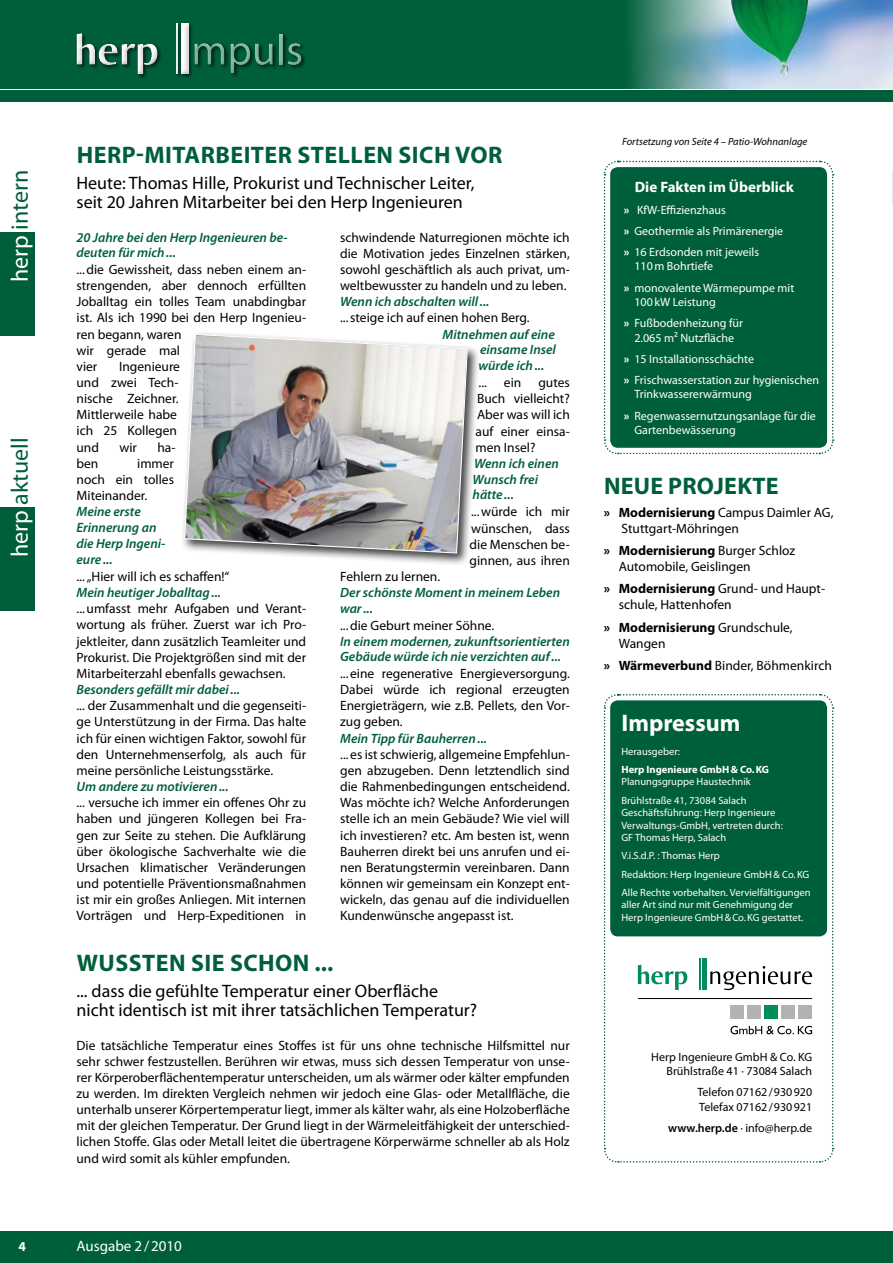
<style>
.page{position:relative;width:893px;height:1263px;background:#fff}
.page>*{position:absolute;margin:0;border:0;box-sizing:border-box;transform-origin:0 0}
.t1{font:700 24px "Myriad Pro";letter-spacing:.02em;color:#005f3b}
.t2{font:24px "Myriad Pro";color:#005f3b}
.t3{font:700 24px "Myriad Pro";color:#fff}
.t4{font:18px/19.5px "Myriad Pro";color:#000}
.t5{font:700 15px "Myriad Pro";color:#fff}
.t6{font:15px "Myriad Pro";color:#fff}
.t7{font:13.5px/16.2px "Myriad Pro";color:#000;text-align:justify}
.t8{font:italic 600 13.5px/15.8px "Myriad Pro";color:#005f3b}
.t9{font:700 13.5px "Myriad Pro";color:#fff}
.t10{font:12px/21.1px "Myriad Pro";color:#fff}
.t11{font:12px/14.4px "Myriad Pro";color:#000;text-align:right}
.t12{font:10.5px/18.1px "Myriad Pro";color:#fff}
.t13{font:italic 10.5px "Myriad Pro";color:#000}
.t14{font:700 10.5px "Myriad Pro";color:#fff}
.s1{color:#fff}
.s2{font-weight:700}
.s3{font-weight:600}
</style>
<div class="page">
<hr style="left:891px;top:168px;width:2px;height:39px;background:#f9f9f9">
<div style="left:0;top:0;width:893px;height:88px;background:#005f3b"></div>
<div style="left:75px;top:22px;width:231px;height:57px;background:#000;opacity:.65"></div>
<div style="left:75px;top:23px;width:226px;height:54px;background:#000;opacity:.75"></div>
<div style="left:0;top:90px;width:893px;height:12px;background:#005f3b"></div>
<div style="left:0;top:1231px;width:893px;height:32px;background:#005f3b"></div>
<img style="left:630px;top:0;width:263px;height:88px">
<hr style="left:892px;top:168px;width:1px;height:39px;background:#000;opacity:.65">
<div style="left:0;top:232px;width:34px;height:103px;background:#005f3b"></div>
<div style="left:0;top:507px;width:34px;height:103px;background:#005f3b"></div>
<svg style="left:603px;top:694px;width:231px;height:469px"></svg>
<div style="left:610px;top:700px;width:217px;height:236px;background:#005f3b;border-radius:8px"></div>
<div style="left:180px;top:330px;width:299px;height:235px;background:#000;opacity:.75"></div>
<img style="left:184px;top:330px;width:284px;height:235px">
<svg style="left:603px;top:160px;width:231px;height:295px;background:#196e4e"></svg>
<h1 class="t2" style="left:5px;top:282px;width:114px;rotate:-90deg"><span class="s1">herp</span> intern</h1>
<h1 class="t2" style="left:5px;top:557px;width:121px;rotate:-90deg"><span class="s1">herp</span> aktuell</h1>
<p class="t9" style="left:18px;top:1238px;width:9px">4</p>
<h1 class="t1" style="left:77px;top:139px;width:348px">Herp-Mitarbeiter stellen sich</h1>
<h1 class="t1" style="left:455px;top:139px;width:49px">vor</h1>
<h2 class="t4" style="left:77px;top:173px;width:399px">Heute: Thomas Hille, Prokurist und Technischer Leiter, seit 20 Jahren Mitarbeiter bei den Herp Ingenieuren</h2>
<p class="t8" style="left:77px;top:229px;width:213px">20 Jahre bei den Herp Ingenieuren be&shy;deuten für mich...</p>
<p class="t7" style="left:77px;top:261px;width:231px;text-align:left">...die Gewissheit, dass neben einem an&shy;strengenden, aber dennoch erfüllten<br>Joballtag ein tolles Team unabdingbar ist. Als ich 1990 bei den Herp Ingenieu&shy;ren begann, waren<br>wir gerade mal<br>vier</p>
<p class="t7" style="left:77px;top:358px;width:105px;text-align:left;text-indent:43px">Ingenieure und zwei Tech&shy;nische Zeichner.<br>Mittlerweile habe ich 25 Kollegen und</p>
<p class="t7" style="left:119px;top:439px;width:19px">wir</p>
<p class="t7" style="left:157px;top:439px;width:20px">ha-</p>
<p class="t7" style="left:77px;top:455px;width:23px">ben</p>
<p class="t7" style="left:77px;top:455px;width:99px;text-indent:61px">immer noch ein tolles Miteinander.</p>
<p class="t8" style="left:77px;top:503px;width:90px">Meine erste<br>Erinnerung an die Herp Ingeni&shy;eure ...</p>
<p class="t7" style="left:77px;top:568px;width:154px">... „Hier will ich es schaffen!“</p>
<p class="t8" style="left:77px;top:584px;width:146px">Mein heutiger Joballtag...</p>
<p class="t7" style="left:77px;top:600px;width:231px">...umfasst mehr Aufgaben und Verant&shy;wortung als früher. Zuerst war ich Pro&shy;jektleiter, dann zusätzlich Teamleiter und Prokurist. Die Projektgrößen sind mit der Mitarbeiterzahl ebenfalls gewachsen.</p>
<p class="t8" style="left:77px;top:681px;width:165px">Besonders gefällt mir dabei...</p>
<p class="t7" style="left:77px;top:697px;width:231px">... der Zusammenhalt und die gegenseiti&shy;ge Unterstützung in der Firma. Das halte ich für einen wichtigen Faktor, sowohl für den Unternehmenserfolg, als auch für meine persönliche Leistungsstärke.</p>
<p class="t8" style="left:77px;top:778px;width:154px">Um andere zu motivieren...</p>
<p class="t7" style="left:77px;top:794px;width:231px">... versuche ich immer ein offenes Ohr zu haben und jüngeren Kollegen bei Fra&shy;gen zur Seite zu stehen. Die Aufklärung über ökologische Sachverhalte wie die Ursachen klimatischer Veränderungen und potentielle Präventionsmaßnahmen ist mir ein großes Anliegen. Mit internen Vorträgen und Herp-Expeditionen in</p>
<p class="t7" style="left:340px;top:229px;width:231px">schwindende Naturregionen möchte ich die Motivation jedes Einzelnen stärken, sowohl geschäftlich als auch privat, um&shy;weltbewusster zu handeln und zu leben.</p>
<p class="t8" style="left:340px;top:293px;width:151px">Wenn ich abschalten will...</p>
<p class="t7" style="left:340px;top:310px;width:191px">...steige ich auf einen hohen Berg.</p>
<p class="t8" style="left:479px;top:326px;width:79px;text-align:justify;text-indent:-36px">Mitnehmen auf eine einsame Insel würde ich...</p>
<p class="t7" style="left:479px;top:374px;width:10px">...</p>
<p class="t7" style="left:504px;top:374px;width:19px">ein</p>
<p class="t7" style="left:476px;top:374px;width:96px;text-indent:63px">gutes Buch vielleicht?<br>Aber was will ich auf einer einsa&shy;men Insel?</p>
<p class="t8" style="left:473px;top:455px;width:88px">Wenn ich einen<br>Wunsch frei hätte ...</p>
<p class="t7" style="left:470px;top:503px;width:102px">...würde ich mir wünschen, dass die Menschen be&shy;ginnen, aus ihren</p>
<p class="t7" style="left:340px;top:568px;width:101px">Fehlern zu lernen.</p>
<p class="t8" style="left:340px;top:584px;width:221px">Der schönste Moment in meinem Leben war...</p>
<p class="t7" style="left:340px;top:617px;width:156px">...die Geburt meiner Söhne.</p>
<p class="t8" style="left:340px;top:633px;width:231px">In einem modernen, zukunftsorientierten<br>Gebäude würde ich nie verzichten auf...</p>
<p class="t7" style="left:340px;top:665px;width:231px">...eine regenerative Energieversorgung.<br>Dabei würde ich regional erzeugten Energieträgern, wie z.B. Pellets, den Vor&shy;zug geben.</p>
<p class="t8" style="left:340px;top:730px;width:148px">Mein Tipp für Bauherren...</p>
<p class="t7" style="left:340px;top:746px;width:231px">...es ist schwierig, allgemeine Empfehlun&shy;gen abzugeben. Denn letztendlich sind die Rahmenbedingungen entscheidend.<br>Was möchte ich? Welche Anforderungen stelle ich an mein Gebäude? Wie viel will ich investieren? etc. Am besten ist, wenn Bauherren direkt bei uns anrufen und ei&shy;nen Beratungstermin vereinbaren. Dann können wir gemeinsam ein Konzept ent&shy;wickeln, das genau auf die individuellen Kundenwünsche angepasst ist.</p>
<h1 class="t1" style="left:77px;top:947px;width:258px">wussten sie schon ...</h1>
<h2 class="t4" style="left:77px;top:981px;width:402px">... dass die gefühlte Temperatur einer Oberfläche nicht identisch ist mit ihrer tatsächlichen Temperatur?</h2>
<p class="t7" style="left:77px;top:1037px;width:495px">Die tatsächliche Temperatur eines Stoffes ist für uns ohne technische Hilfsmittel nur sehr schwer festzustellen. Berühren wir etwas, muss sich dessen Temperatur von unse&shy;rer Körperoberflächentemperatur unterscheiden, um als wärmer oder kälter empfunden zu werden. Im direkten Vergleich nehmen wir jedoch eine Glas- oder Metallfläche, die unterhalb unserer Körpertemperatur liegt, immer als kälter wahr, als eine Holzoberfläche mit der gleichen Temperatur. Der Grund liegt in der Wärmeleitfähigkeit der unterschied&shy;lichen Stoffe. Glas oder Metall leitet die übertragene Körperwärme schneller ab als Holz und wird somit als kühler empfunden.</p>
<p class="t6" style="left:77px;top:1237px;width:107px">Ausgabe 2/2010</p>
<p class="t13" style="left:622px;top:135px;width:187px">Fortsetzung von Seite 4 – Patio-Wohnanlage</p>
<p class="t5" style="left:635px;top:177px;width:161px">Die Fakten im Überblick</p>
<p class="t10" style="left:624px;top:199px;width:161px"><span class="s2">»</span> KfW-Effizienzhaus<br><span class="s2">»</span> Geothermie als Primärenergie <span class="s2">»</span> 16 Erdsonden mit jeweils</p>
<p class="t10" style="left:624px;top:256px;width:172px;text-indent:11px">110m Bohrtiefe<br><span class="s2">»</span> monovalente Wärmepumpe mit</p>
<p class="t10" style="left:624px;top:291px;width:121px;text-indent:11px">100kW Leistung<br><span class="s2">»</span> Fußbodenheizung für</p>
<p class="t10" style="left:624px;top:327px;width:197px;text-indent:11px">2.065 m² Nutzfläche<br><span class="s2">»</span> 15 Installationsschächte<br><span class="s2">»</span> Frischwasserstation zur hygienischen</p>
<p class="t10" style="left:624px;top:384px;width:194px;text-indent:11px">Trinkwassererwärmung<br><span class="s2">»</span> Regenwassernutzungsanlage für die</p>
<p class="t10" style="left:634px;top:419px;width:103px">Gartenbewässerung</p>
<h1 class="t1" style="left:604px;top:470px;width:176px">Neue Projekte</h1>
<p class="t7" style="left:622px;top:504px;width:213px;line-height:15.8px;text-indent:-18px"><span class="s2">» Modernisierung</span> Campus Daimler AG,<br>Stuttgart-Möhringen</p>
<p class="t7" style="left:619px;top:542px;width:178px;line-height:15.8px;text-indent:-15px"><span class="s2">» Modernisierung</span> Burger Schloz<br>Automobile, Geislingen</p>
<p class="t7" style="left:619px;top:581px;width:208px;line-height:15.8px;text-indent:-15px"><span class="s2">» Modernisierung</span> Grund- und Haupt&shy;schule, Hattenhofen</p>
<p class="t7" style="left:619px;top:619px;width:175px;line-height:15.8px;text-indent:-15px"><span class="s2">» Modernisierung</span> Grundschule,<br>Wangen</p>
<p class="t7" style="left:604px;top:657px;width:230px"><span class="s2">» Wärmeverbund</span> Binder, Böhmenkirch</p>
<h1 class="t3" style="left:621px;top:707px;width:120px">Impressum</h1>
<p class="t12" style="left:621px;top:742px;width:60px">Herausgeber:</p>
<p class="t14" style="left:621px;top:762px;width:149px">Herp Ingenieure GmbH&amp; Co.KG</p>
<p class="t12" style="left:621px;top:773px;width:131px">Planungsgruppe Haustechnik<br>Brühlstraße 41, 73084 Salach</p>
<p class="t12" style="left:621px;top:806px;width:163px;line-height:12.6px">Geschäftsführung: Herp Ingenieure<br>Verwaltungs-GmbH, vertreten durch:<br>GF Thomas Herp, Salach</p>
<p class="t12" style="left:621px;top:847px;width:191px">V.i.S.d.P. : Thomas Herp<br>Redaktion: Herp Ingenieure GmbH&amp; Co.KG<br>Alle Rechte vorbehalten. Vervielfältigungen</p>
<p class="t12" style="left:621px;top:898px;width:183px;line-height:12.6px">aller Art sind nur mit Genehmigung der<br>Herp Ingenieure GmbH&amp;Co.KG gestattet.</p>
<p class="t11" style="left:651px;top:1049px;width:162px">Herp Ingenieure GmbH &amp; Co. KG<br>Brühlstraße 41 · 73084 Salach</p>
<p class="t11" style="left:697px;top:1085px;width:116px;text-align:left">Telefon 07162/930920<br>Telefax 07162/930921</p>
<p class="t11" style="left:668px;top:1120px;width:145px"><span class="s3">www.herp.de</span> · info@herp.de</p>
</div>
